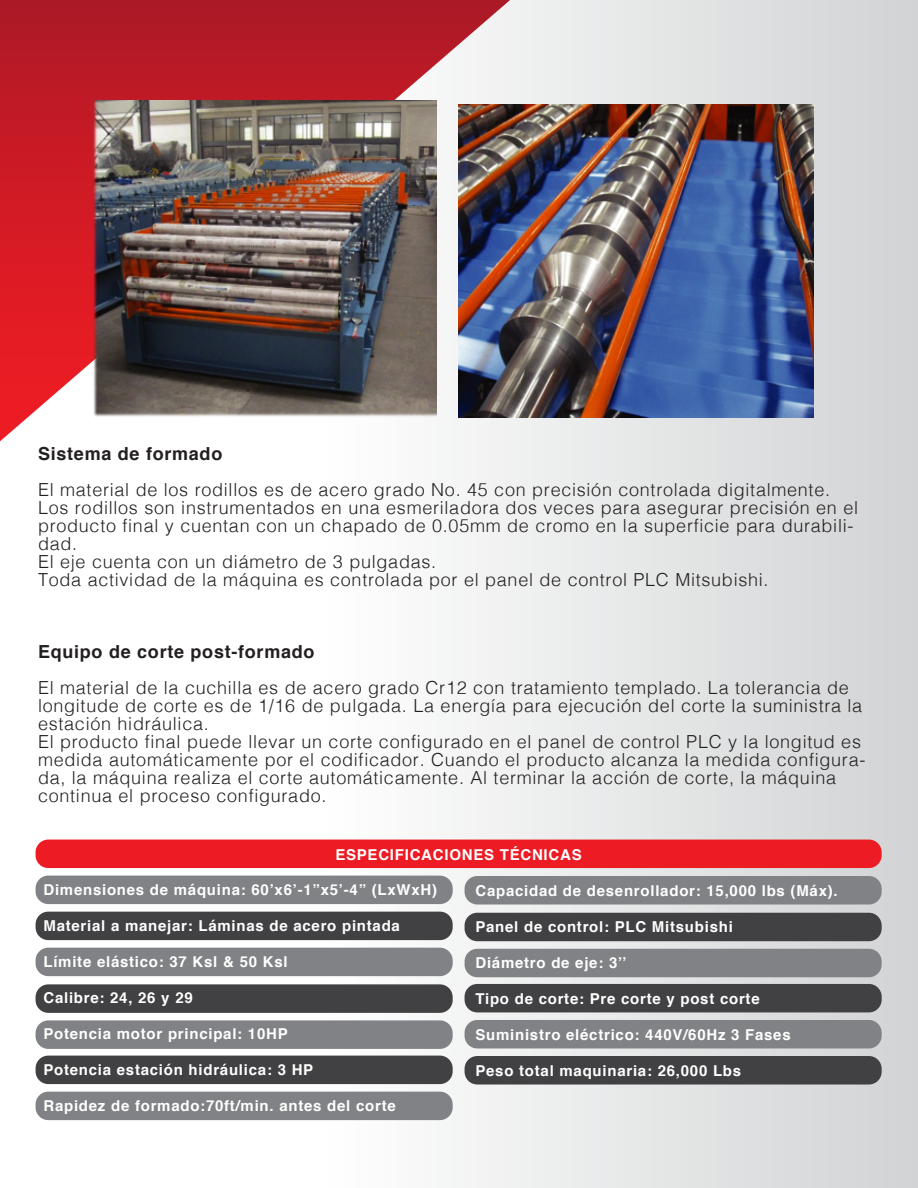
<style>
.page{position:relative;width:918px;height:1188px;background:#fff}
.page>*{position:absolute;margin:0;border:0;box-sizing:border-box;transform-origin:0 0}
.t1{font:300 18px/18px "Helvetica";letter-spacing:.04em;color:#231f20}
.t2{font:700 18px "Helvetica";letter-spacing:.04em;color:#231f20}
.t3{font:700 15px "Helvetica";letter-spacing:.05em;color:#fff}
</style>
<div class="page">
<div style="left:325px;top:0;width:593px;height:1188px;background:linear-gradient(to right,#fefefe,#d0d2d3)"></div>
<svg style="left:0;top:0;width:510px;height:441px"></svg>
<img style="left:92px;top:100px;width:344px;height:317px">
<div style="left:36px;top:840px;width:846px;height:28px;background:#ed1c24;border-radius:13px"></div>
<div style="left:36px;top:876px;width:417px;height:28px;background:#808285;border-radius:13px"></div>
<div style="left:36px;top:912px;width:417px;height:28px;background:#414042;border-radius:13px"></div>
<div style="left:36px;top:948px;width:417px;height:28px;background:#808285;border-radius:13px"></div>
<div style="left:36px;top:984px;width:417px;height:29px;background:#414042;border-radius:13px"></div>
<div style="left:36px;top:1020px;width:417px;height:29px;background:#808285;border-radius:13px"></div>
<div style="left:36px;top:1056px;width:417px;height:28px;background:#414042;border-radius:13px"></div>
<div style="left:36px;top:1092px;width:417px;height:28px;background:#808285;border-radius:13px"></div>
<div style="left:465px;top:876px;width:417px;height:29px;background:#808285;border-radius:13px"></div>
<div style="left:465px;top:913px;width:417px;height:28px;background:#414042;border-radius:13px"></div>
<div style="left:465px;top:949px;width:417px;height:28px;background:#808285;border-radius:13px"></div>
<div style="left:465px;top:984px;width:417px;height:28px;background:#414042;border-radius:13px"></div>
<div style="left:465px;top:1020px;width:417px;height:28px;background:#808285;border-radius:13px"></div>
<div style="left:465px;top:1056px;width:417px;height:29px;background:#414042;border-radius:13px"></div>
<img style="left:458px;top:104px;width:355px;height:313px">
<p class="t2" style="left:38px;top:439px;width:186px">Sistema de formado</p>
<p class="t1" style="left:38px;top:479px;width:822px">El material de los rodillos es de acero grado No. 45 con precisión controlada digitalmente.<br>Los rodillos son instrumentados en una esmeriladora dos veces para asegurar precisión en el producto final y cuentan con un chapado de 0.05mm de cromo en la superficie para durabili&shy;dad.<br>El eje cuenta con un diámetro de 3 pulgadas.<br>Toda actividad de la máquina es controlada por el panel de control PLC Mitsubishi.</p>
<p class="t2" style="left:38px;top:637px;width:278px">Equipo de corte post-formado</p>
<p class="t1" style="left:38px;top:677px;width:829px">El material de la cuchilla es de acero grado Cr12 con tratamiento templado. La tolerancia de longitude de corte es de 1/16 de pulgada. La energía para ejecución del corte la suministra la estación hidráulica.<br>El producto final puede llevar un corte configurado en el panel de control PLC y la longitud es medida automáticamente por el codificador. Cuando el producto alcanza la medida configura&shy;da, la máquina realiza el corte automáticamente. Al terminar la acción de corte, la máquina continua el proceso configurado.</p>
<p class="t3" style="left:335px;top:843px;width:248px">ESPECIFICACIONES TÉCNICAS</p>
<p class="t3" style="left:43px;top:878px;width:395px">Dimensiones de máquina: 60’x6’-1”x5’-4” (LxWxH)</p>
<p class="t3" style="left:43px;top:914px;width:358px">Material a manejar: Láminas de acero pintada</p>
<p class="t3" style="left:43px;top:950px;width:246px">Límite elástico: 37 Ksl &amp; 50 Ksl</p>
<p class="t3" style="left:43px;top:986px;width:151px">Calibre: 24, 26 y 29</p>
<p class="t3" style="left:43px;top:1022px;width:246px">Potencia motor principal: 10HP</p>
<p class="t3" style="left:43px;top:1058px;width:271px">Potencia estación hidráulica: 3 HP</p>
<p class="t3" style="left:43px;top:1094px;width:354px">Rapidez de formado:70ft/min. antes del corte</p>
<p class="t3" style="left:475px;top:878px;width:364px">Capacidad de desenrollador: 15,000 lbs (Máx).</p>
<p class="t3" style="left:475px;top:914px;width:259px">Panel de control: PLC Mitsubishi</p>
<p class="t3" style="left:475px;top:950px;width:153px">Diámetro de eje: 3’’</p>
<p class="t3" style="left:475px;top:986px;width:286px">Tipo de corte: Pre corte y post corte</p>
<p class="t3" style="left:475px;top:1022px;width:317px">Suministro eléctrico: 440V/60Hz 3 Fases</p>
<p class="t3" style="left:475px;top:1058px;width:267px">Peso total maquinaria: 26,000 Lbs</p>
</div>
